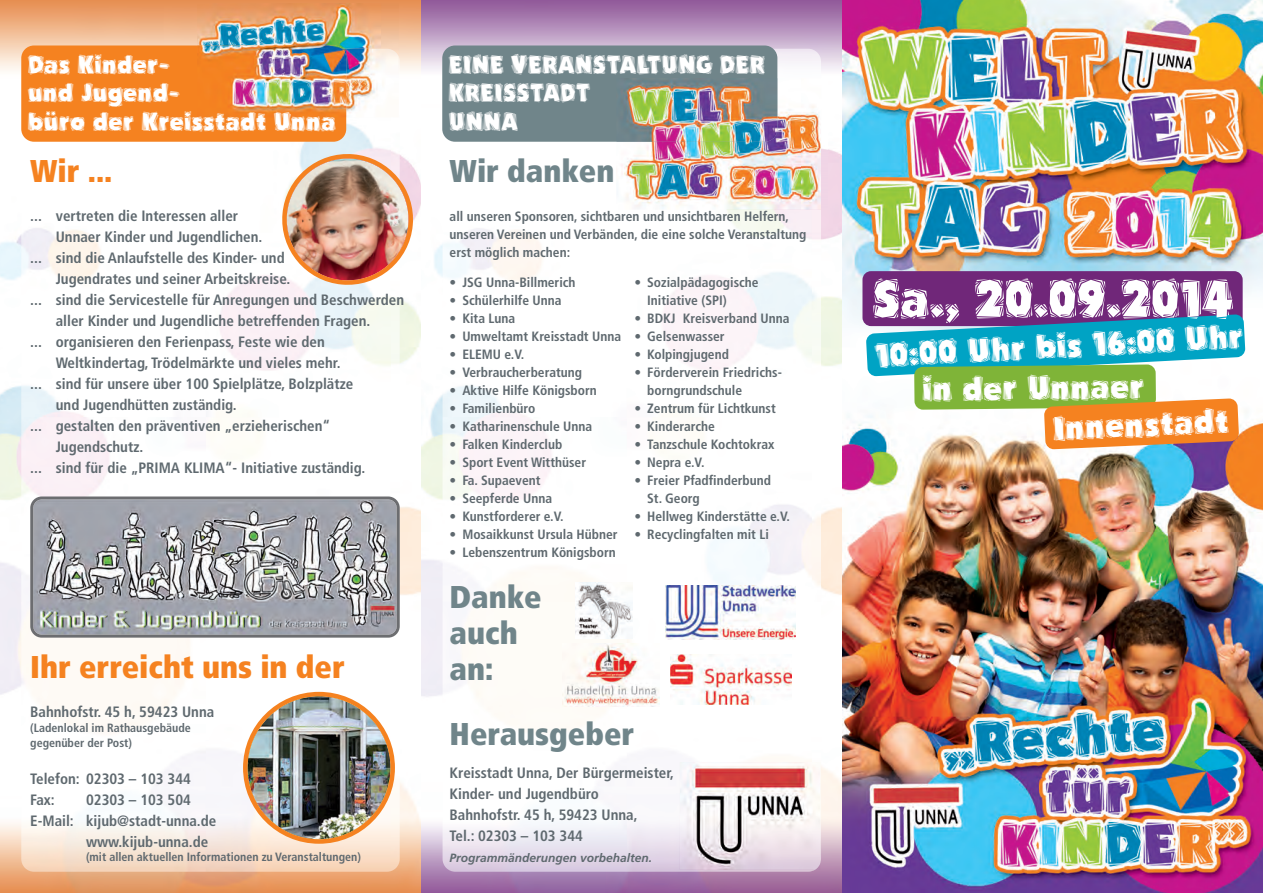
<style>
.page{position:relative;width:1263px;height:893px;background:#fff}
.page>*{position:absolute;margin:0;border:0;box-sizing:border-box;transform-origin:0 0}
.t1{font:53.85px "Carver ICG";color:#fff;scale:.95 1}
.t2{font:34.5px "Carver ICG";color:#fff}
.t3{font:900 condensed 31.5px/36px "Frutiger";color:#70858a}
.t4{font:900 condensed 31.5px "Frutiger";color:#f58220}
.t5{font:25.8px/28.5px "Carver ICG";color:#fff}
.t6{font:25.8px/28.5px "Carver ICG";color:#fff;scale:.94 1}
.t7{font:700 condensed 15px/21px "Frutiger";color:#5f696f}
.t8{font:700 condensed 13.5px/18px "Frutiger";color:#5f696f}
.t9{font:700 condensed 12px/15px "Frutiger";color:#5f696f}
.t10{font:italic 700 12px "Frutiger";color:#5f696f}
</style>
<div class="page">
<img style="left:0;top:0;width:1263px;height:893px">
<img style="left:443px;top:49px;width:378px;height:823px">
<img style="left:21px;top:49px;width:379px;height:823px">
<div style="left:21px;top:45px;width:325px;height:97px;background:#f58220;border-radius:13px"></div>
<img style="left:197px;top:3px;width:202px;height:46px">
<img style="left:346px;top:49px;width:53px;height:68px">
<img style="left:197px;top:45px;width:149px;height:67px">
<div style="left:442px;top:45px;width:335px;height:97px;background:#70858a;border-radius:13px"></div>
<svg style="left:30px;top:496px;width:370px;height:142px"></svg>
<img style="left:666px;top:586px;width:130px;height:53px">
<img style="left:680px;top:762px;width:140px;height:108px">
<img style="left:562px;top:643px;width:97px;height:64px">
<img style="left:575px;top:583px;width:58px;height:56px">
<div style="left:668px;top:652px;width:128px;height:56px;background:#fff"></div>
<img style="left:670px;top:654px;width:122px;height:50px">
<img style="left:279px;top:151px;width:137px;height:137px">
<img style="left:243px;top:692px;width:152px;height:152px">
<img style="left:616px;top:78px;width:211px;height:132px">
<img style="left:616px;top:78px;width:161px;height:64px">
<div style="left:862px;top:271px;width:381px;height:55px;background:#702779;border-radius:9px"></div>
<svg style="left:866px;top:314px;width:379px;height:135px"></svg>
<h3 class="t5" style="left:28px;top:52px;width:310px">Das Kinder-<br>und Jugend-<br>büro der Kreisstadt Unna</h3>
<h3 class="t4" style="left:30px;top:158px;width:84px">Wir ...</h3>
<p class="t7" style="left:30px;top:206px;width:209px">... vertreten die Interessen aller</p>
<p class="t7" style="left:56px;top:227px;width:208px">Unnaer Kinder und Jugendlichen.</p>
<p class="t7" style="left:30px;top:248px;width:256px">... sind die Anlaufstelle des Kinder- und</p>
<p class="t7" style="left:56px;top:269px;width:236px">Jugendrates und seiner Arbeitskreise.</p>
<p class="t7" style="left:30px;top:290px;width:375px">... sind die Servicestelle für Anregungen und Beschwerden</p>
<p class="t7" style="left:56px;top:311px;width:316px">aller Kinder und Jugendliche betreffenden Fragen.</p>
<p class="t7" style="left:30px;top:332px;width:296px">... organisieren den Ferienpass, Feste wie den</p>
<p class="t7" style="left:56px;top:353px;width:286px">Weltkindertag, Trödelmärkte und vieles mehr.</p>
<p class="t7" style="left:30px;top:374px;width:325px">... sind für unsere über 100 Spielplätze, Bolzplätze</p>
<p class="t7" style="left:56px;top:395px;width:182px">und Jugendhütten zuständig.</p>
<p class="t7" style="left:30px;top:416px;width:302px">... gestalten den präventiven „erzieherischen“</p>
<p class="t7" style="left:56px;top:437px;width:89px">Jugendschutz.</p>
<p class="t7" style="left:30px;top:458px;width:336px">... sind für die „PRIMA KLIMA“- Initiative zuständig.</p>
<h3 class="t4" style="left:30px;top:654px;width:316px">Ihr erreicht uns in der</h3>
<p class="t7" style="left:30px;top:702px;width:186px">Bahnhofstr. 45 h, 59423 Unna</p>
<p class="t9" style="left:30px;top:721px;width:162px">(Ladenlokal im Rathausgebäude gegenüber der Post)</p>
<p class="t7" style="left:30px;top:770px;width:162px">Telefon: 02303 – 103 344<br>Fax:</p>
<p class="t7" style="left:86px;top:791px;width:106px">02303 – 103 504</p>
<p class="t7" style="left:30px;top:812px;width:188px">E-Mail: kijub@stadt-unna.de</p>
<p class="t7" style="left:86px;top:833px;width:124px">www.kijub-unna.de</p>
<p class="t9" style="left:86px;top:850px;width:276px">(mit allen aktuellen Informationen zu Veranstaltungen)</p>
<h3 class="t6" style="left:449px;top:52px;width:338px">EINE VERANSTALTUNG DER<br>KREISSTADT<br>UNNA</h3>
<h3 class="t3" style="left:450px;top:156px;width:166px">Wir danken</h3>
<p class="t8" style="left:450px;top:208px;width:358px">all unseren Sponsoren, sichtbaren und unsichtbaren Helfern, unseren Vereinen und Verbänden, die eine solche Veranstaltung erst möglich machen:</p>
<p class="t8" style="left:450px;top:275px;width:127px">• JSG Unna-Billmerich</p>
<p class="t8" style="left:450px;top:293px;width:113px">• Schülerhilfe Unna</p>
<p class="t8" style="left:450px;top:311px;width:67px">• Kita Luna</p>
<p class="t8" style="left:450px;top:329px;width:173px">• Umweltamt Kreisstadt Unna</p>
<p class="t8" style="left:450px;top:347px;width:76px">• ELEMU e.V.</p>
<p class="t8" style="left:450px;top:365px;width:134px">• Verbraucherberatung</p>
<p class="t8" style="left:450px;top:383px;width:149px">• Aktive Hilfe Königsborn</p>
<p class="t8" style="left:450px;top:401px;width:87px">• Familienbüro</p>
<p class="t8" style="left:450px;top:419px;width:144px">• Katharinenschule Unna</p>
<p class="t8" style="left:450px;top:437px;width:114px">• Falken Kinderclub</p>
<p class="t8" style="left:450px;top:455px;width:138px">• Sport Event Witthüser</p>
<p class="t8" style="left:450px;top:473px;width:92px">• Fa. Supaevent</p>
<p class="t8" style="left:450px;top:491px;width:104px">• Seepferde Unna</p>
<p class="t8" style="left:450px;top:509px;width:116px">• Kunstforderer e.V.</p>
<p class="t8" style="left:450px;top:527px;width:169px">• Mosaikkunst Ursula Hübner</p>
<p class="t8" style="left:450px;top:545px;width:168px">• Lebenszentrum Königsborn</p>
<p class="t8" style="left:647px;top:275px;width:113px;text-indent:-13px">• Sozialpädagogische<br>Initiative (SPI)</p>
<p class="t8" style="left:634px;top:311px;width:157px">• BDKJ Kreisverband Unna</p>
<p class="t8" style="left:634px;top:329px;width:92px">• Gelsenwasser</p>
<p class="t8" style="left:634px;top:347px;width:96px">• Kolpingjugend</p>
<p class="t8" style="left:647px;top:365px;width:136px;text-indent:-13px">• Förderverein Friedrichs&shy;borngrundschule</p>
<p class="t8" style="left:634px;top:401px;width:143px">• Zentrum für Lichtkunst</p>
<p class="t8" style="left:634px;top:419px;width:82px">• Kinderarche</p>
<p class="t8" style="left:634px;top:437px;width:142px">• Tanzschule Kochtokrax</p>
<p class="t8" style="left:634px;top:455px;width:72px">• Nepra e.V.</p>
<p class="t8" style="left:647px;top:473px;width:125px;text-indent:-13px">• Freier Pfadfinderbund<br>St. Georg</p>
<p class="t8" style="left:634px;top:509px;width:157px">• Hellweg Kinderstätte e.V.</p>
<p class="t8" style="left:634px;top:527px;width:136px">• Recyclingfalten mit Li</p>
<h3 class="t3" style="left:450px;top:582px;width:94px">Danke auch an:</h3>
<h3 class="t3" style="left:450px;top:719px;width:186px">Herausgeber</h3>
<p class="t7" style="left:450px;top:764px;width:226px">Kreisstadt Unna, Der Bürgermeister,<br>Kinder- und Jugendbüro<br>Bahnhofstr. 45 h, 59423 Unna,<br>Tel.: 02303 – 103 344</p>
<p class="t10" style="left:450px;top:853px;width:204px">Programmänderungen vorbehalten.</p>
<h1 class="t1" style="left:872px;top:279px;width:381px">Sa., 20.09.2014</h1>
<h2 class="t2" style="left:874px;top:343px;width:370px;rotate:-3deg">10:00 Uhr bis 16:00 Uhr</h2>
<h2 class="t2" style="left:922px;top:377px;width:223px;rotate:-1deg">in der Unnaer</h2>
<h2 class="t2" style="left:1052px;top:416px;width:177px;rotate:-3deg">Innenstadt</h2>
</div>
